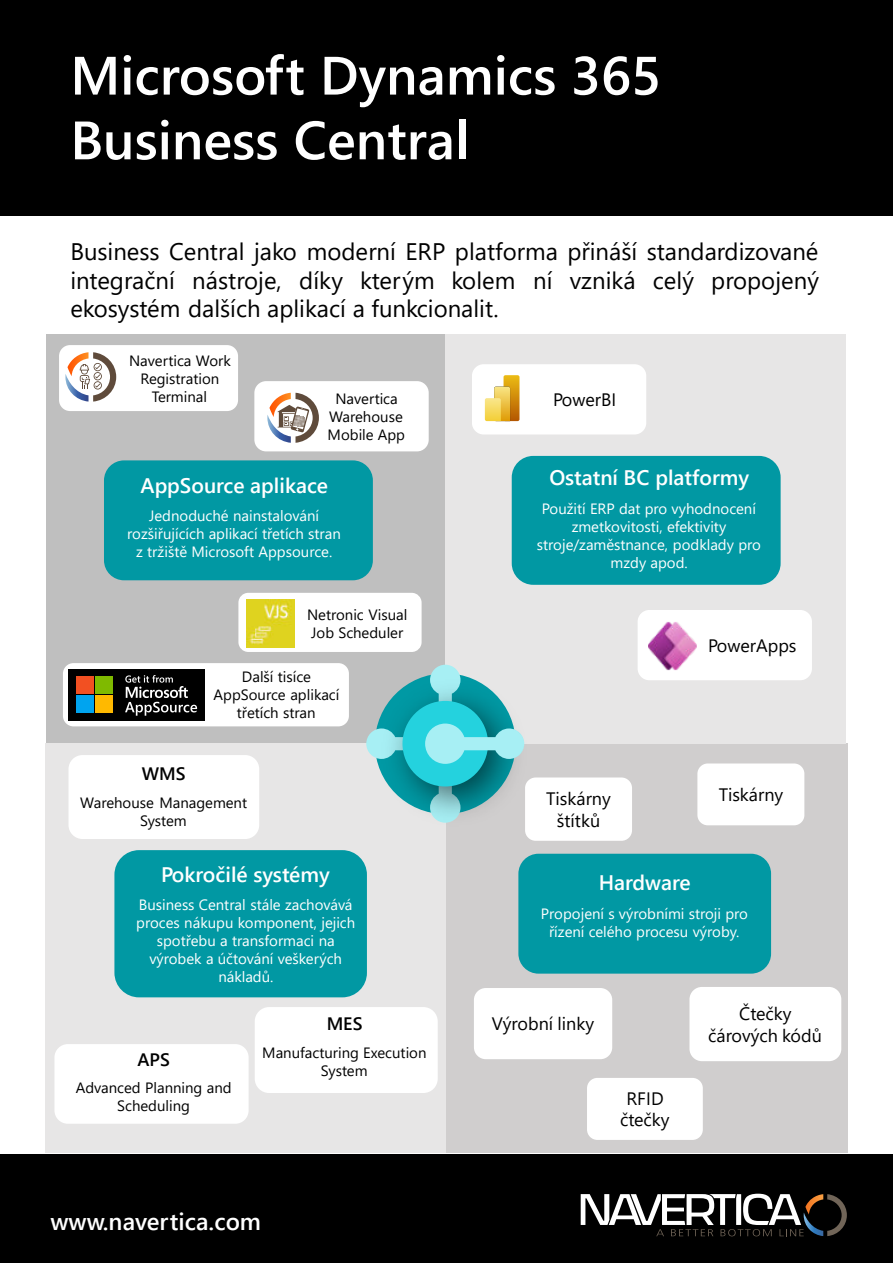
<style>
.page{position:relative;width:893px;height:1263px;background:#fff}
.page>*{position:absolute;margin:0;border:0;box-sizing:border-box;transform-origin:0 0}
.t1{font:600 53.85px "Segoe UI";color:#fff}
.t2{font:23.85px/28.8px "Segoe UI";color:#000;text-align:justify}
.t3{font:600 23.85px "Segoe UI";letter-spacing:.005em;color:#fff}
.t4{font:600 21px "Segoe UI";color:#fff}
.t5{font:18px/21.6px "Segoe UI";color:#000;text-align:center}
.t6{font:600 18px "Segoe UI";color:#000}
.t7{font:14.85px/18px "Segoe UI";color:#fff;text-align:center}
.t8{font:14.85px/18px "Segoe UI";color:#000;text-align:center}
</style>
<div class="page">
<div style="left:444px;top:744px;width:403px;height:409px;background:#d0cece"></div>
<div style="left:46px;top:334px;width:400px;height:410px;background:#bfbfbf"></div>
<div style="left:45px;top:743px;width:400px;height:409px;background:#e7e6e6"></div>
<div style="left:445px;top:335px;width:401px;height:409px;background:#e7e6e6"></div>
<div style="left:104px;top:460px;width:269px;height:120px;background:#0198a3;border-radius:20px"></div>
<div style="left:512px;top:456px;width:269px;height:129px;background:#0198a3;border-radius:21px"></div>
<div style="left:518px;top:854px;width:253px;height:120px;background:#0198a3;border-radius:20px"></div>
<div style="left:587px;top:1078px;width:116px;height:62px;background:#fff;border-radius:10px"></div>
<div style="left:689px;top:987px;width:152px;height:74px;background:#fff;border-radius:12px"></div>
<div style="left:525px;top:777px;width:107px;height:64px;background:#fff;border-radius:11px"></div>
<div style="left:697px;top:763px;width:107px;height:62px;background:#fff;border-radius:10px"></div>
<div style="left:474px;top:988px;width:138px;height:71px;background:#fff;border-radius:12px"></div>
<div style="left:114px;top:850px;width:253px;height:147px;background:#0198a3;border-radius:25px"></div>
<div style="left:255px;top:1007px;width:183px;height:86px;background:#fff;border-radius:14px"></div>
<div style="left:254px;top:381px;width:175px;height:70px;background:#fff;border-radius:12px"></div>
<div style="left:54px;top:1044px;width:195px;height:80px;background:#fff;border-radius:13px"></div>
<div style="left:638px;top:610px;width:174px;height:70px;background:#fff;border-radius:12px"></div>
<div style="left:472px;top:364px;width:174px;height:70px;background:#fff;border-radius:12px"></div>
<div style="left:59px;top:345px;width:179px;height:66px;background:#fff;border-radius:11px"></div>
<div style="left:238px;top:593px;width:184px;height:59px;background:#fff;border-radius:10px"></div>
<img style="left:246px;top:599px;width:48px;height:48px">
<div style="left:63px;top:663px;width:286px;height:63px;background:#fff;border-radius:11px"></div>
<div style="left:68px;top:670px;width:136px;height:51px;background:#000"></div>
<div style="left:68px;top:755px;width:191px;height:84px;background:#fff;border-radius:14px"></div>
<div style="left:0;top:0;width:893px;height:215px;background:#000"></div>
<div style="left:0;top:1154px;width:893px;height:109px;background:#000"></div>
<svg style="left:581px;top:1194px;width:266px;height:42px"></svg>
<svg style="left:65px;top:352px;width:51px;height:50px"></svg>
<svg style="left:267px;top:393px;width:52px;height:50px"></svg>
<div style="left:503px;top:375px;width:16px;height:46px;background:linear-gradient(to bottom,#ebbc14,#b55901);border-radius:2px"></div>
<svg style="left:485px;top:387px;width:25px;height:34px"></svg>
<img style="left:648px;top:622px;width:49px;height:48px">
<svg style="left:125px;top:675px;width:72px;height:41px"></svg>
<div style="left:76px;top:676px;width:17px;height:17px;background:#f25022"></div>
<div style="left:95px;top:676px;width:18px;height:17px;background:#7fba00"></div>
<div style="left:76px;top:695px;width:17px;height:18px;background:#00a4ef"></div>
<div style="left:95px;top:695px;width:18px;height:18px;background:#ffb900"></div>
<svg style="left:366px;top:665px;width:158px;height:158px"></svg>
<h1 class="t1" style="left:70px;top:55px;width:592px">Microsoft Dynamics 365</h1>
<h1 class="t1" style="left:70px;top:120px;width:400px">Business Central</h1>
<h2 class="t2" style="left:70px;top:239px;width:750px">Business Central jako moderní ERP platforma přináší standardizované integrační nástroje, díky kterým kolem ní vzniká celý propojený ekosystém dalších aplikací a funkcionalit.</h2>
<p class="t8" style="left:129px;top:353px;width:103px">Navertica Work<br>Registration<br>Terminal</p>
<p class="t8" style="left:327px;top:392px;width:79px">Navertica<br>Warehouse<br>Mobile App</p>
<h3 class="t4" style="left:140px;top:478px;width:189px">AppSource aplikace</h3>
<p class="t7" style="left:127px;top:508px;width:215px">Jednoduché nainstalování rozšiřujících aplikací třetích stran z tržiště Microsoft Appsource.</p>
<p class="t8" style="left:307px;top:608px;width:102px;text-align:left">Netronic Visual<br>Job Scheduler</p>
<p class="t8" style="left:214px;top:669px;width:127px">Další tisíce<br>AppSource aplikací třetích stran</p>
<p class="t6" style="left:142px;top:767px;width:45px">WMS</p>
<p class="t8" style="left:80px;top:795px;width:168px">Warehouse Management<br>System</p>
<h3 class="t4" style="left:161px;top:867px;width:170px">Pokročilé systémy</h3>
<p class="t7" style="left:136px;top:897px;width:221px">Business Central stále zachovává proces nákupu komponent, jejich spotřebu a transformaci na výrobek a účtování veškerých nákladů.</p>
<p class="t6" style="left:327px;top:1017px;width:37px">MES</p>
<p class="t8" style="left:262px;top:1045px;width:166px">Manufacturing Execution<br>System</p>
<p class="t6" style="left:137px;top:1052px;width:34px">APS</p>
<p class="t8" style="left:76px;top:1080px;width:157px">Advanced Planning and<br>Scheduling</p>
<h2 class="t3" style="left:50px;top:1212px;width:212px">www.navertica.com</h2>
<p class="t5" style="left:553px;top:390px;width:64px">PowerBI</p>
<h3 class="t4" style="left:549px;top:470px;width:201px">Ostatní BC platformy</h3>
<p class="t7" style="left:537px;top:501px;width:226px">Použití ERP dat pro vyhodnocení zmetkovitosti, efektivity stroje/zaměstnance, podklady pro mzdy apod.</p>
<p class="t5" style="left:708px;top:637px;width:90px">PowerApps</p>
<p class="t5" style="left:546px;top:790px;width:66px">Tiskárny štítků</p>
<p class="t5" style="left:719px;top:786px;width:66px">Tiskárny</p>
<h3 class="t4" style="left:599px;top:875px;width:93px">Hardware</h3>
<p class="t7" style="left:541px;top:906px;width:208px">Propojení s výrobními stroji pro řízení celého procesu výroby.</p>
<p class="t5" style="left:492px;top:1015px;width:104px">Výrobní linky</p>
<p class="t5" style="left:620px;top:1089px;width:51px">RFID čtečky</p>
<p class="t5" style="left:708px;top:1004px;width:115px">Čtečky čárových kódů</p>
</div>
